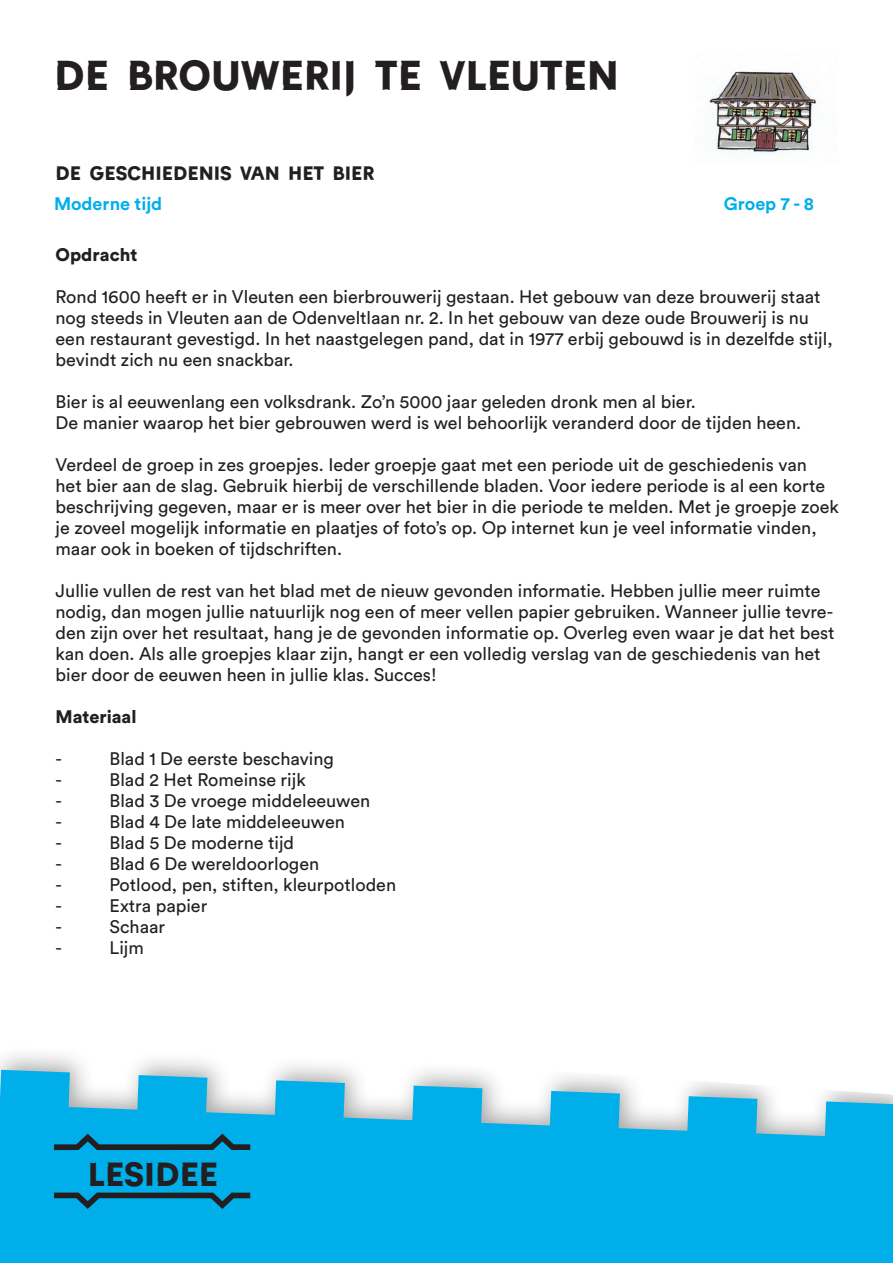
<style>
.page{position:relative;width:893px;height:1263px;background:#fff}
.page>*{position:absolute;margin:0;border:0;box-sizing:border-box;transform-origin:0 0}
.t1{font:45px "Castellum";color:#231f20}
.t2{font:36px "Castellum";color:#231f20}
.t3{font:21px "Castellum";color:#231f20}
.t4{font:18px/21px "Circular Std";color:#231f20}
.t5{font:700 18px "Circular Std";color:#00afea}
.t6{font:900 18px "Circular Std";color:#231f20}
</style>
<div class="page">
<svg style="left:0;top:1070px;width:893px;height:193px;background:#29b9ea"></svg>
<svg style="left:54px;top:1192px;width:196px;height:17px;background:#0c7ba1"></svg>
<svg style="left:54px;top:1133px;width:196px;height:17px;background:#0c7ba1"></svg>
<img style="left:708px;top:71px;width:115px;height:82px">
<p class="t1" style="left:54px;top:54px;width:567px">DE BROUWERIJ TE VLEUTEN</p>
<p class="t3" style="left:56px;top:163px;width:320px">DE GESCHIEDENIS VAN HET BIER</p>
<p class="t5" style="left:54px;top:192px;width:110px">Moderne tijd</p>
<p class="t5" style="left:724px;top:192px;width:92px">Groep 7 - 8</p>
<p class="t6" style="left:56px;top:243px;width:83px">Opdracht</p>
<p class="t4" style="left:56px;top:286px;width:779px">Rond 1600 heeft er in Vleuten een bierbrouwerij gestaan. Het gebouw van deze brouwerij staat nog steeds in Vleuten aan de Odenveltlaan nr. 2. In het gebouw van deze oude Brouwerij is nu een restaurant gevestigd. In het naastgelegen pand, dat in 1977 erbij gebouwd is in dezelfde stijl, bevindt zich nu een snackbar.</p>
<p class="t4" style="left:56px;top:391px;width:642px">Bier is al eeuwenlang een volksdrank. Zo’n 5000 jaar geleden dronk men al bier.</p>
<p class="t4" style="left:56px;top:412px;width:747px">De manier waarop het bier gebrouwen werd is wel behoorlijk veranderd door de tijden heen.</p>
<p class="t4" style="left:56px;top:454px;width:785px">Verdeel de groep in zes groepjes. Ieder groepje gaat met een periode uit de geschiedenis van<br>het bier aan de slag. Gebruik hierbij de verschillende bladen. Voor iedere periode is al een korte beschrijving gegeven, maar er is meer over het bier in die periode te melden. Met je groepje zoek je zoveel mogelijk informatie en plaatjes of foto’s op. Op internet kun je veel informatie vinden, maar ook in boeken of tijdschriften.</p>
<p class="t4" style="left:56px;top:580px;width:781px">Jullie vullen de rest van het blad met de nieuw gevonden informatie. Hebben jullie meer ruimte nodig, dan mogen jullie natuurlijk nog een of meer vellen papier gebruiken. Wanneer jullie tevre&shy;den zijn over het resultaat, hang je de gevonden informatie op. Overleg even waar je dat het best kan doen. Als alle groepjes klaar zijn, hangt er een volledig verslag van de geschiedenis van het bier door de eeuwen heen in jullie klas. Succes!</p>
<p class="t6" style="left:56px;top:705px;width:83px">Materiaal</p>
<p class="t4" style="left:56px;top:748px;width:8px">-</p>
<p class="t4" style="left:110px;top:748px;width:226px">Blad 1 De eerste beschaving</p>
<p class="t4" style="left:56px;top:769px;width:8px">-</p>
<p class="t4" style="left:110px;top:769px;width:198px">Blad 2 Het Romeinse rijk</p>
<p class="t4" style="left:56px;top:790px;width:8px">-</p>
<p class="t4" style="left:110px;top:790px;width:262px">Blad 3 De vroege middeleeuwen</p>
<p class="t4" style="left:56px;top:811px;width:8px">-</p>
<p class="t4" style="left:110px;top:811px;width:237px">Blad 4 De late middeleeuwen</p>
<p class="t4" style="left:56px;top:832px;width:8px">-</p>
<p class="t4" style="left:110px;top:832px;width:186px">Blad 5 De moderne tijd</p>
<p class="t4" style="left:56px;top:853px;width:8px">-</p>
<p class="t4" style="left:110px;top:853px;width:211px">Blad 6 De wereldoorlogen</p>
<p class="t4" style="left:56px;top:874px;width:8px">-</p>
<p class="t4" style="left:110px;top:874px;width:288px">Potlood, pen, stiften, kleurpotloden</p>
<p class="t4" style="left:56px;top:895px;width:8px">-</p>
<p class="t4" style="left:110px;top:895px;width:99px">Extra papier</p>
<p class="t4" style="left:56px;top:916px;width:8px">-</p>
<p class="t4" style="left:110px;top:916px;width:57px">Schaar</p>
<p class="t4" style="left:56px;top:937px;width:8px">-</p>
<p class="t4" style="left:110px;top:937px;width:36px">Lijm</p>
<p class="t2" style="left:88px;top:1157px;width:132px">LESIDEE</p>
</div>
